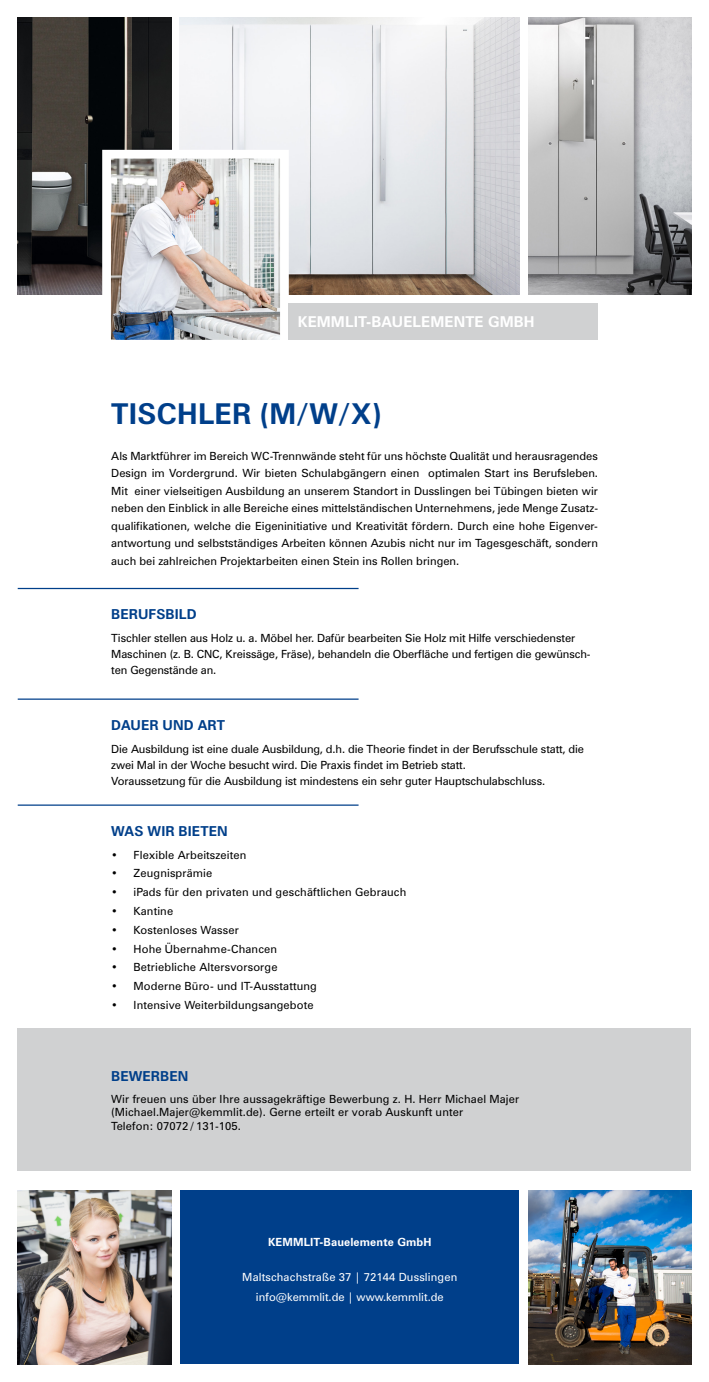
<style>
.page{position:relative;width:709px;height:1382px;background:#fff}
.page>*{position:absolute;margin:0;border:0;box-sizing:border-box;transform-origin:0 0}
.t1{font:700 28.75px "Zurich BT";letter-spacing:.01em;color:#003f8a}
.t2{font:700 15px "Zurich BT";letter-spacing:.01em;color:#fff}
.t3{font:700 13.75px "Zurich BT";letter-spacing:.01em;color:#003f8a}
.t4{font:11.25px/17.5px "Zurich BT";color:#000}
.t5{font:11.25px/20.6px "Zurich BT";letter-spacing:.01em;color:#fff;text-align:center}
.t6{font:700 11.25px "Zurich BT";letter-spacing:.01em;color:#fff}
</style>
<div class="page">
<img style="left:18px;top:18px;width:153px;height:276px">
<img style="left:180px;top:18px;width:339px;height:276px">
<img style="left:528px;top:18px;width:163px;height:276px">
<img style="left:112px;top:160px;width:167px;height:179px">
<div style="left:102px;top:150px;width:187px;height:199px;border:9px solid #fff"></div>
<div style="left:289px;top:303px;width:309px;height:37px;background:#d0d1d2"></div>
<hr style="left:18px;top:588px;width:340px;height:1px;background:#003f8a">
<hr style="left:18px;top:698px;width:340px;height:2px;background:#003f8a">
<hr style="left:18px;top:804px;width:340px;height:2px;background:#003f8a">
<div style="left:18px;top:1028px;width:673px;height:143px;background:#d0d1d2"></div>
<img style="left:528px;top:1190px;width:163px;height:174px">
<img style="left:18px;top:1190px;width:153px;height:174px">
<div style="left:180px;top:1190px;width:339px;height:174px;background:#003f8a"></div>
<h2 class="t2" style="left:298px;top:313px;width:238px">KEMMLIT-BAUELEMENTE GMBH</h2>
<h1 class="t1" style="left:111px;top:396px;width:272px">TISCHLER (M/W/X)</h1>
<p class="t4" style="left:111px;top:447px;width:488px;text-align:justify">Als Marktführer im Bereich WC-Trennwände steht für uns höchste Qualität und herausragendes Design im Vordergrund. Wir bieten Schulabgängern einen optimalen Start ins Berufsleben.<br>Mit einer vielseitigen Ausbildung an unserem Standort in Dusslingen bei Tübingen bieten wir neben den Einblick in alle Bereiche eines mittelständischen Unternehmens, jede Menge Zusatz&shy;qualifikationen, welche die Eigeninitiative und Kreativität fördern. Durch eine hohe Eigenver&shy;antwortung und selbstständiges Arbeiten können Azubis nicht nur im Tagesgeschäft, sondern auch bei zahlreichen Projektarbeiten einen Stein ins Rollen bringen.</p>
<p class="t3" style="left:111px;top:606px;width:87px">BERUFSBILD</p>
<p class="t4" style="left:111px;top:629px;width:481px;line-height:16.2px">Tischler stellen aus Holz u. a. Möbel her. Dafür bearbeiten Sie Holz mit Hilfe verschiedenster<br>Maschinen (z. B. CNC, Kreissäge, Fräse), behandeln die Oberfläche und fertigen die gewünsch&shy;ten Gegenstände an.</p>
<p class="t3" style="left:111px;top:717px;width:115px">DAUER UND ART</p>
<p class="t4" style="left:111px;top:740px;width:474px;line-height:16.2px">Die Ausbildung ist eine duale Ausbildung, d.h. die Theorie findet in der Berufsschule statt, die zwei Mal in der Woche besucht wird. Die Praxis findet im Betrieb statt.<br>Voraussetzung für die Ausbildung ist mindestens ein sehr guter Hauptschulabschluss.</p>
<p class="t3" style="left:111px;top:823px;width:118px">WAS WIR BIETEN</p>
<p class="t4" style="left:111px;top:846px;width:137px">• Flexible Arbeitszeiten</p>
<p class="t4" style="left:111px;top:864px;width:103px">• Zeugnisprämie</p>
<p class="t4" style="left:111px;top:883px;width:297px">• iPads für den privaten und geschäftlichen Gebrauch</p>
<p class="t4" style="left:111px;top:902px;width:64px">• Kantine</p>
<p class="t4" style="left:111px;top:921px;width:129px">• Kostenloses Wasser</p>
<p class="t4" style="left:111px;top:940px;width:168px">• Hohe Übernahme-Chancen</p>
<p class="t4" style="left:111px;top:958px;width:168px">• Betriebliche Altersvorsorge</p>
<p class="t4" style="left:111px;top:977px;width:207px">• Moderne Büro- und IT-Ausstattung</p>
<p class="t4" style="left:111px;top:996px;width:204px">• Intensive Weiterbildungsangebote</p>
<p class="t3" style="left:111px;top:1067px;width:79px">BEWERBEN</p>
<p class="t4" style="left:111px;top:1092px;width:410px;line-height:13.5px">Wir freuen uns über Ihre aussagekräftige Bewerbung z. H. Herr Michael Majer (Michael.Majer@kemmlit.de). Gerne erteilt er vorab Auskunft unter<br>Telefon: 07072 / 131-105.</p>
<p class="t6" style="left:268px;top:1235px;width:165px">KEMMLIT-Bauelemente GmbH</p>
<p class="t5" style="left:242px;top:1266px;width:216px">Maltschachstraße 37 | 72144 Dusslingen info@kemmlit.de | www.kemmlit.de</p>
</div>
